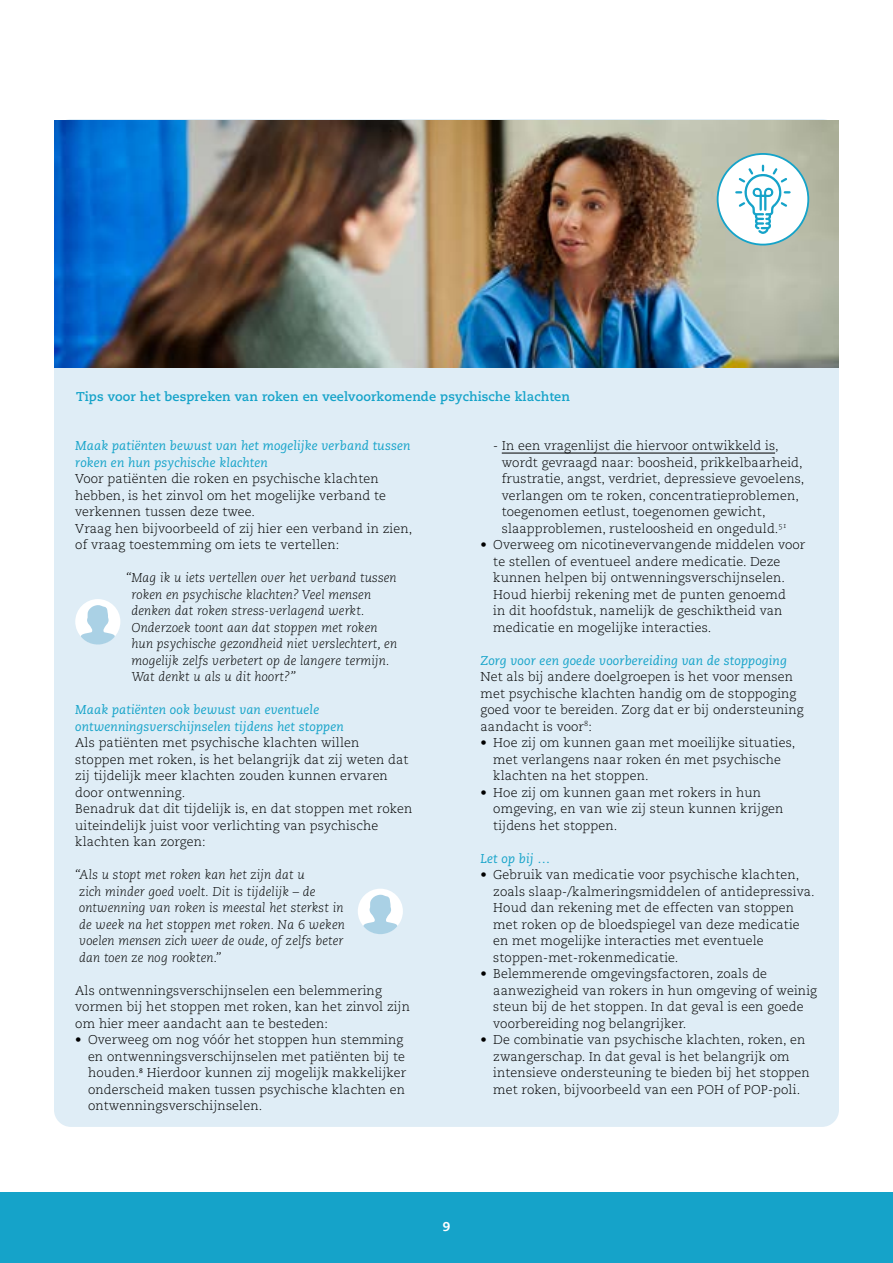
<style>
.page{position:relative;width:893px;height:1263px;background:#fff}
.page>*{position:absolute;margin:0;border:0;box-sizing:border-box;transform-origin:0 0}
.t1{font:12.75px/16.5px "Caecilia Light Os F";letter-spacing:.01em;color:#000}
.t2{font:italic 300 12.75px/16.5px "Caecilia";letter-spacing:.01em;color:#000}
.t3{font:12.75px/16.5px "Caecilia Italic Os F";letter-spacing:.01em;color:#15a3c9}
.t4{font:700 12.75px "Caecilia";letter-spacing:.01em;color:#15a3c9}
.t5{font:800 12.75px "Caecilia";color:#fff}
</style>
<div class="page">
<div style="left:0;top:1193px;width:893px;height:70px;background:#15a3c9"></div>
<div style="left:54px;top:119px;width:785px;height:1008px;background:#dfedf6;border-radius:17px"></div>
<img style="left:54px;top:120px;width:785px;height:248px">
<hr style="left:502px;top:453px;width:273px;height:1px;background:#000">
<div style="left:718px;top:154px;width:90px;height:91px;background:#fff;border-radius:50%"></div>
<div style="left:717px;top:153px;width:92px;height:92px;border:2px solid #15a3c9;border-radius:50%"></div>
<svg style="left:735px;top:165px;width:56px;height:69px"></svg>
<div style="left:75px;top:599px;width:45px;height:45px;background:#fff;border-radius:50%"></div>
<svg style="left:81px;top:605px;width:34px;height:39px"></svg>
<div style="left:358px;top:889px;width:45px;height:45px;background:#fff;border-radius:50%"></div>
<svg style="left:363px;top:895px;width:34px;height:39px"></svg>
<p class="t4" style="left:76px;top:389px;width:495px">Tips voor het bespreken van roken en veelvoorkomende psychische klachten</p>
<p class="t1" style="left:502px;top:438px;width:304px;text-indent:-9px">- In een vragenlijst die hiervoor ontwikkeld is, wordt gevraagd naar: boosheid, prikkelbaarheid, frustratie, angst, verdriet, depressieve gevoelens, verlangen om te roken, concentratieproblemen, toegenomen eetlust, toegenomen gewicht, slaapproblemen, rusteloosheid en ongeduld.<sup>51</sup></p>
<p class="t1" style="left:493px;top:537px;width:314px;text-indent:-13px">• Overweeg om nicotinevervangende middelen voor te stellen of eventueel andere medicatie. Deze kunnen helpen bij ontwenningsverschijnselen.<br>Houd hierbij rekening met de punten genoemd<br>in dit hoofdstuk, namelijk de geschiktheid van medicatie en mogelijke interacties.</p>
<p class="t3" style="left:480px;top:652px;width:308px">Zorg voor een goede voorbereiding van de stoppoging</p>
<p class="t1" style="left:480px;top:669px;width:325px">Net als bij andere doelgroepen is het voor mensen met psychische klachten handig om de stoppoging goed voor te bereiden. Zorg dat er bij ondersteuning aandacht is voor<sup>8</sup>:</p>
<p class="t1" style="left:493px;top:735px;width:303px;text-indent:-13px">• Hoe zij om kunnen gaan met moeilijke situaties, met verlangens naar roken én met psychische klachten na het stoppen.</p>
<p class="t1" style="left:493px;top:784px;width:292px;text-indent:-13px">• Hoe zij om kunnen gaan met rokers in hun omgeving, en van wie zij steun kunnen krijgen tijdens het stoppen.</p>
<p class="t3" style="left:480px;top:850px;width:71px">Let op bij …</p>
<p class="t1" style="left:493px;top:867px;width:323px;text-indent:-13px">• Gebruik van medicatie voor psychische klachten, zoals slaap-/kalmeringsmiddelen of antidepressiva.<br>Houd dan rekening met de effecten van stoppen met roken op de bloedspiegel van deze medicatie en met mogelijke interacties met eventuele stoppen-met-rokenmedicatie.</p>
<p class="t1" style="left:493px;top:966px;width:325px;text-indent:-13px">• Belemmerende omgevingsfactoren, zoals de aanwezigheid van rokers in hun omgeving of weinig steun bij de het stoppen. In dat geval is een goede voorbereiding nog belangrijker.</p>
<p class="t1" style="left:493px;top:1032px;width:318px;text-indent:-13px">• De combinatie van psychische klachten, roken, en zwangerschap. In dat geval is het belangrijk om intensieve ondersteuning te bieden bij het stoppen met roken, bijvoorbeeld van een POH of POP-poli.</p>
<p class="t3" style="left:75px;top:438px;width:337px">Maak patiënten bewust van het mogelijke verband tussen roken en hun psychische klachten</p>
<p class="t1" style="left:75px;top:471px;width:339px">Voor patiënten die roken en psychische klachten hebben, is het zinvol om het mogelijke verband te verkennen tussen deze twee.<br>Vraag hen bijvoorbeeld of zij hier een verband in zien, of vraag toestemming om iets te vertellen:</p>
<p class="t2" style="left:131px;top:570px;width:267px;text-indent:-5px">“Mag ik u iets vertellen over het verband tussen roken en psychische klachten? Veel mensen denken dat roken stress-verlagend werkt.<br>Onderzoek toont aan dat stoppen met roken hun psychische gezondheid niet verslechtert, en mogelijk zelfs verbetert op de langere termijn.<br>Wat denkt u als u dit hoort?”</p>
<p class="t3" style="left:75px;top:702px;width:270px">Maak patiënten ook bewust van eventuele ontwenningsverschijnselen tijdens het stoppen</p>
<p class="t1" style="left:75px;top:735px;width:339px">Als patiënten met psychische klachten willen stoppen met roken, is het belangrijk dat zij weten dat zij tijdelijk meer klachten zouden kunnen ervaren door ontwenning.<br>Benadruk dat dit tijdelijk is, en dat stoppen met roken uiteindelijk juist voor verlichting van psychische klachten kan zorgen:</p>
<p class="t2" style="left:79px;top:867px;width:267px;text-indent:-4px">“Als u stopt met roken kan het zijn dat u<br>zich minder goed voelt. Dit is tijdelijk – de ontwenning van roken is meestal het sterkst in de week na het stoppen met roken. Na 6 weken voelen mensen zich weer de oude, of zelfs beter dan toen ze nog rookten.”</p>
<p class="t1" style="left:75px;top:982px;width:336px">Als ontwenningsverschijnselen een belemmering vormen bij het stoppen met roken, kan het zinvol zijn om hier meer aandacht aan te besteden:</p>
<p class="t1" style="left:88px;top:1032px;width:320px;text-indent:-13px">• Overweeg om nog vóór het stoppen hun stemming en ontwenningsverschijnselen met patiënten bij te houden.<sup>8</sup> Hierdoor kunnen zij mogelijk makkelijker onderscheid maken tussen psychische klachten en ontwenningsverschijnselen.</p>
<p class="t5" style="left:443px;top:1219px;width:9px">9</p>
</div>
